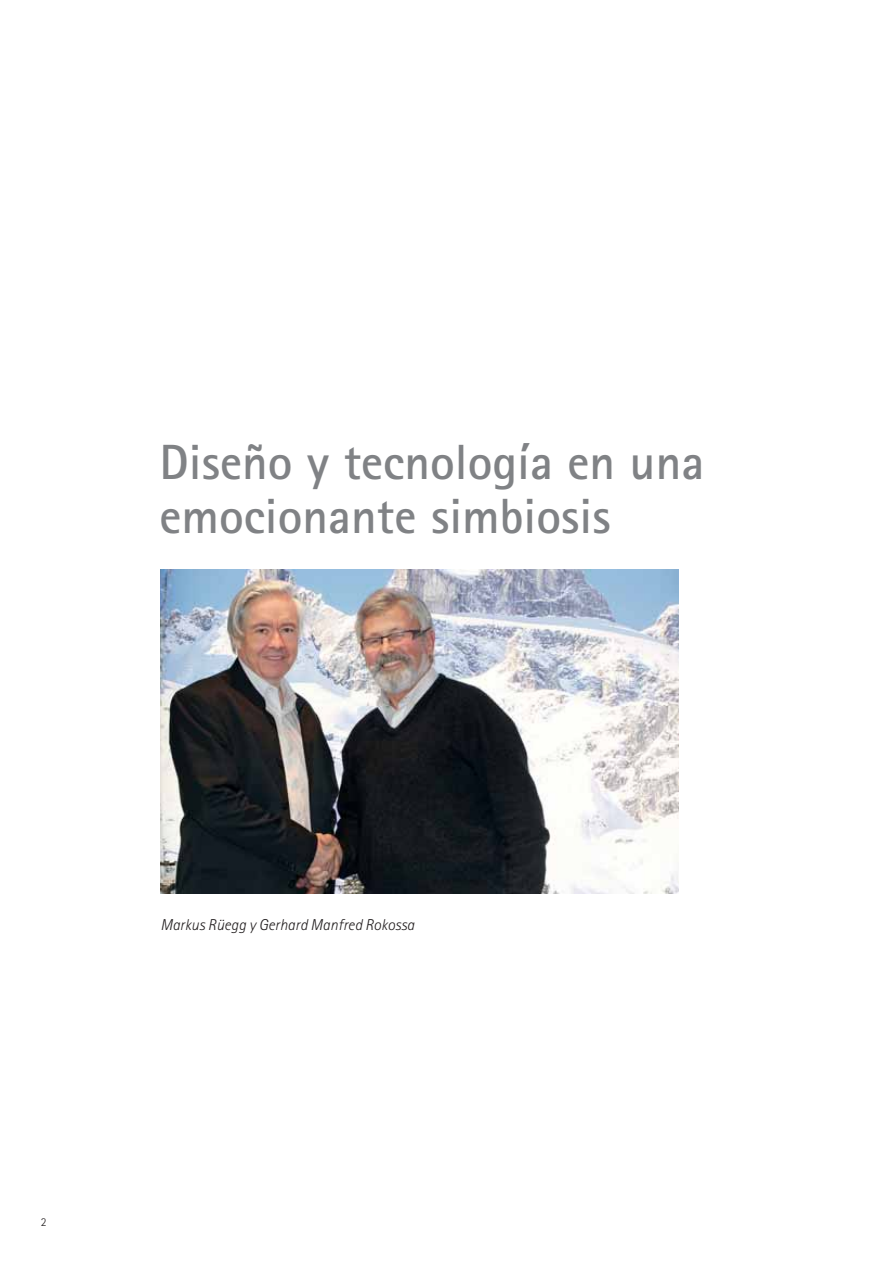
<style>
.page{position:relative;width:896px;height:1266px;background:#fff}
.page>*{position:absolute;margin:0;border:0;box-sizing:border-box;transform-origin:0 0}
.t1{font:700 49.5px/54px "AT Rotis Sans Serif";color:#808285}
.t2{font:italic 300 15.75px "AT Rotis Sans Serif";color:#231f20}
.t3{font:300 12px "AT Rotis Sans Serif";color:#231f20}
</style>
<div class="page">
<img style="left:160px;top:569px;width:518px;height:324px">
<p class="t1" style="left:159px;top:441px;width:546px">Diseño y tecnología en una emocionante simbiosis</p>
<p class="t3" style="left:41px;top:1217px;width:7px">2</p>
<p class="t2" style="left:160px;top:918px;width:255px">Markus Rüegg y Gerhard Manfred Rokossa</p>
</div>
